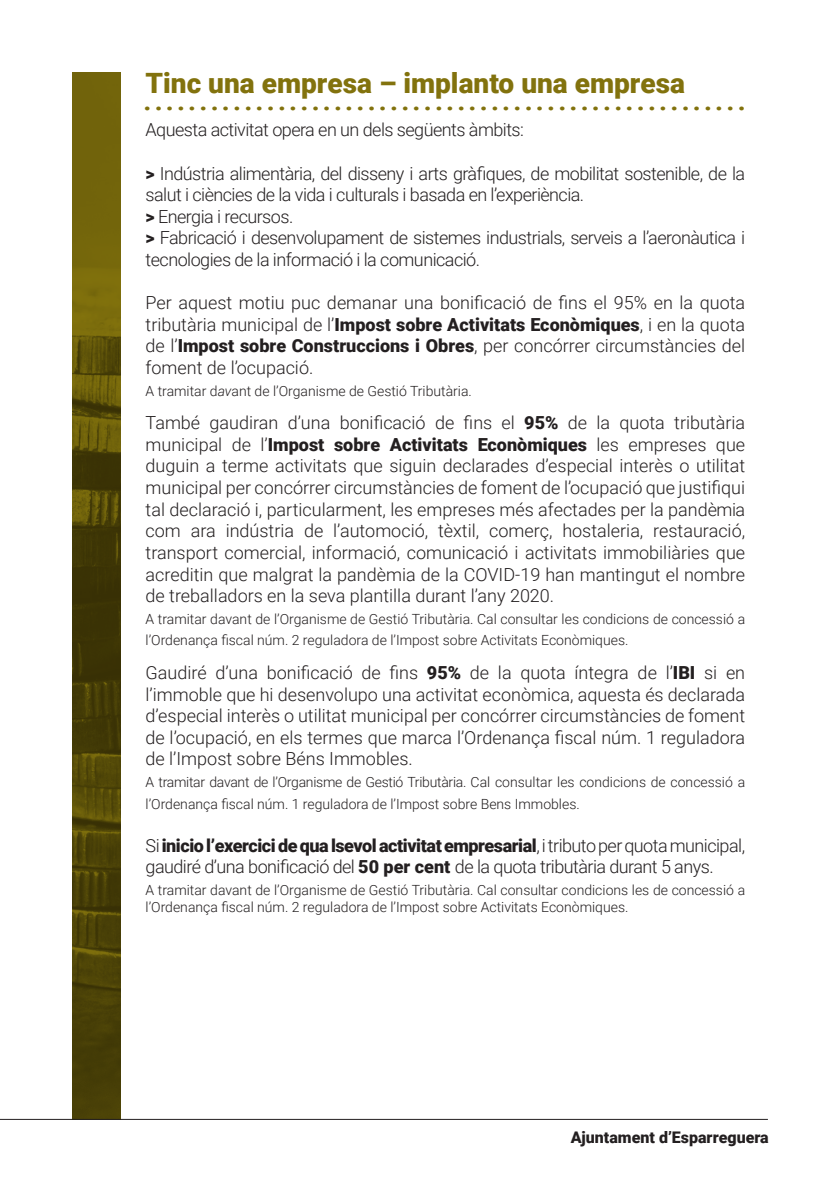
<style>
.page{position:relative;width:840px;height:1191px;background:#fff}
.page>*{position:absolute;margin:0;border:0;box-sizing:border-box;transform-origin:0 0}
.t1{font:italic 700 28px "Times New Roman";color:#82720d}
.t2{font:900 28px "Roboto";color:#82720d}
.t3{font:300 18px/21.6px "Roboto";letter-spacing:-.03em;color:#231f20}
.t4{font:900 16px "Roboto";color:#231f20}
.t5{font:300 14px/21.6px "Roboto";color:#231f20}
.s1{font-weight:900}
.s2{font-style:italic}
</style>
<div class="page">
<img style="left:72px;top:72px;width:48px;height:1047px">
<hr style="left:0;top:1119px;width:767px;height:1px;background:#231f20">
<p class="t2" style="left:145px;top:64px;width:540px">Tinc una empresa – implanto una empresa</p>
<p class="t3" style="left:145px;top:118px;width:379px">Aquesta activitat opera en un dels següents àmbits:</p>
<p class="t3" style="left:145px;top:162px;width:600px"><span class="s1">&gt;</span> Indústria alimentària, del disseny i arts gràfiques, de mobilitat sostenible, de la salut i ciències de la vida i culturals i basada en l’experiència.</p>
<p class="t3" style="left:145px;top:205px;width:149px"><span class="s1">&gt;</span> Energia i recursos.</p>
<p class="t3" style="left:145px;top:226px;width:600px"><span class="s1">&gt;</span> Fabricació i desenvolupament de sistemes industrials, serveis a l’aeronàutica i tecnologies de la informació i la comunicació.</p>
<p class="t3" style="left:145px;top:291px;width:600px;text-align:justify">Per aquest motiu puc demanar una bonificació de fins el 95% en la quota tributària municipal de l’<span class="s1">Impost sobre Activitats Econòmiques</span>, i en la quota de l’<span class="s1">Impost sobre Construccions i Obres</span>, per concórrer circumstàncies del foment de l’ocupació.</p>
<p class="t5" style="left:145px;top:379px;width:327px">A tramitar d<span class="s2">av</span>ant de l’Organisme de Gestió Tributària.</p>
<p class="t3" style="left:145px;top:411px;width:600px;text-align:justify">També gaudiran d’una bonificació de fins el <span class="s1">95%</span> de la quota tributària municipal de l’<span class="s1">Impost sobre Activitats Econòmiques</span> les empreses que duguin a terme activitats que siguin declarades d’especial interès o utilitat municipal per concórrer circumstàncies de foment de l’ocupació que justifiqui tal declaració i, particularment, les empreses més afectades per la pandèmia com ara indústria de l’automoció, tèxtil, comerç, hostaleria, restauració, transport comercial, informació, comunicació i activitats immobiliàries que acreditin que malgrat la pandèmia de la COVID-19 han mantingut el nombre de treballadors en la seva plantilla durant l’any 2020.</p>
<p class="t5" style="left:145px;top:607px;width:600px">A tramitar davant de l’Organisme de Gestió Tributària. Cal consultar les condicions de concessió a l’Ordenança fiscal núm. 2 reguladora de l’Impost sobre Activitats Econòmiques.</p>
<p class="t3" style="left:145px;top:661px;width:600px;text-align:justify">Gaudiré d’una bonificació de fins <span class="s1">95%</span> de la quota íntegra de l’<span class="s1">IBI</span> si en l’immoble que hi desenvolupo una activitat econòmica, aquesta és declarada d’especial interès o utilitat municipal per concórrer circumstàncies de foment de l’ocupació, en els termes que marca l’Ordenança fiscal núm. 1 reguladora de l’Impost sobre Béns Immobles.</p>
<p class="t5" style="left:145px;top:770px;width:600px">A tramitar davant de l’Organisme de Gestió Tributària. Cal consultar les condicions de concessió a l’Ordenança fiscal núm. 1 reguladora de l’Impost sobre Bens Immobles.</p>
<p class="t3" style="left:145px;top:834px;width:600px">Si <span class="s1">inicio l’exercici de qua lsevol activitat empresarial</span>, i tributo per quota municipal, gaudiré d’una bonificació del <span class="s1">50 per cent</span> de la quota tributària durant 5 anys.</p>
<p class="t5" style="left:145px;top:881px;width:600px;line-height:16.8px">A tramitar davant de l’Organisme de Gestió Tributària. Cal consultar condicions les de concessió a l’Ordenança fiscal núm. 2 reguladora de l’Impost sobre Activitats Econòmiques.</p>
<p class="t1" style="left:145px;top:81px;width:602px">......................................................</p>
<p class="t4" style="left:570px;top:1126px;width:199px">Ajuntament d’Esparreguera</p>
</div>
